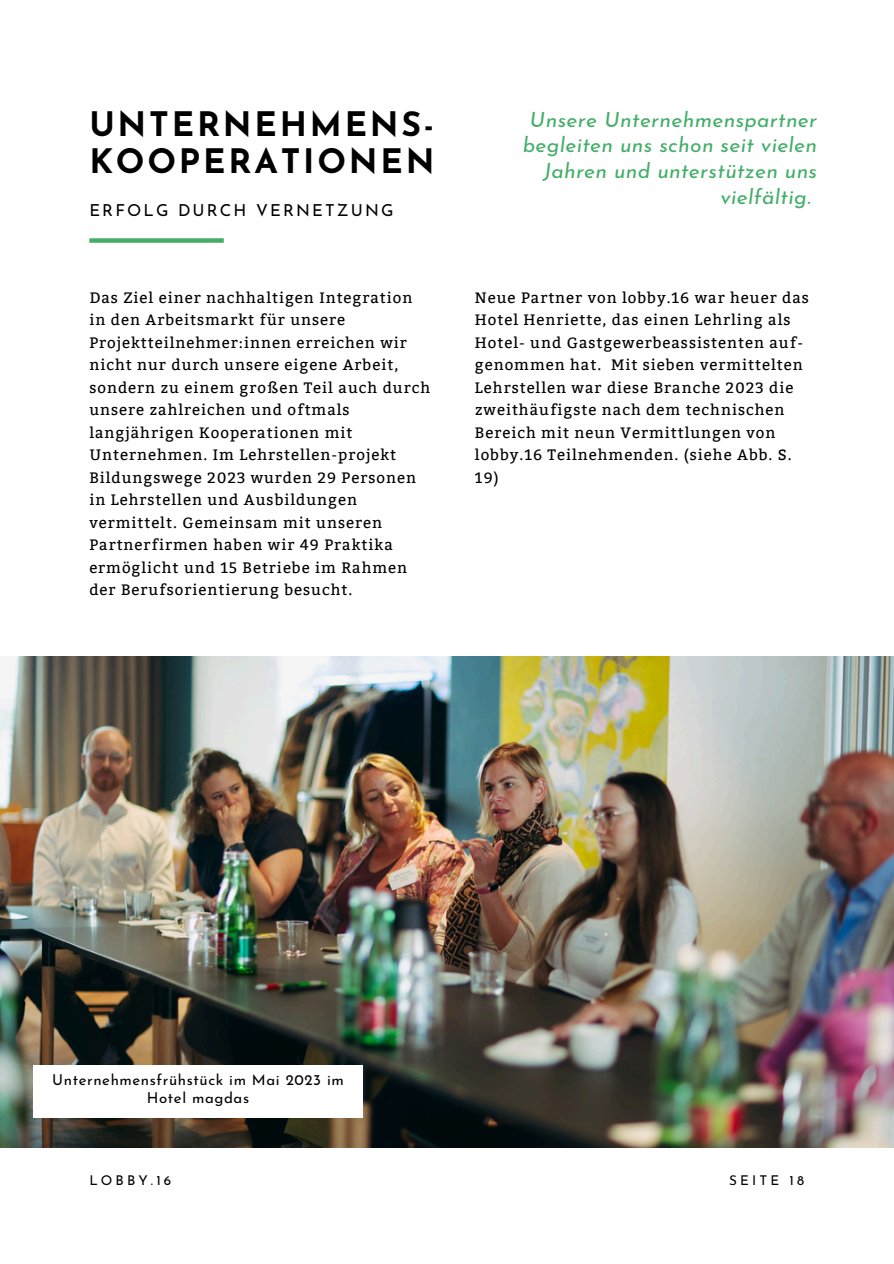
<style>
.page{position:relative;width:894px;height:1264px;background:#fff}
.page>*{position:absolute;margin:0;border:0;box-sizing:border-box;transform-origin:0 0}
.t1{font:700 33.75px/37.2px "Josefin Sans";letter-spacing:.085em;color:#000001}
.t2{font:italic 21px "Josefin Sans";letter-spacing:.015em;color:#43ae68}
.t3{font:16.5px "Josefin Sans";letter-spacing:.13em;color:#000001}
.t4{font:15px/22.5px "Bitter";letter-spacing:.065em;color:#000001}
.t5{font:15px/18px "Josefin Sans";letter-spacing:.04em;color:#000;text-align:center}
.t6{font:13.5px "Josefin Sans";letter-spacing:.23em;color:#000001}
</style>
<div class="page">
<img style="left:0;top:656px;width:893px;height:490px">
<div style="left:33px;top:1065px;width:329px;height:53px;background:#fff"></div>
<div style="left:89px;top:238px;width:135px;height:5px;background:#43ae68"></div>
<h4 class="t1" style="left:89px;top:109px;width:346px">UNTERNEHMENS-<br>KOOPERATIONEN</h4>
<h4 class="t3" style="left:89px;top:203px;width:305px">ERFOLG DURCH VERNETZUNG</h4>
<h1 class="t2" style="left:529px;top:111px;width:289px">Unsere Unternehmenspartner</h1>
<h1 class="t2" style="left:522px;top:137px;width:296px">begleiten uns schon seit vielen</h1>
<h1 class="t2" style="left:543px;top:163px;width:275px">Jahren und unterstützen uns</h1>
<h1 class="t2" style="left:720px;top:188px;width:91px">vielfältig.</h1>
<h4 class="t4" style="left:89px;top:286px;width:342px">Das Ziel einer nachhaltigen Integration in den Arbeitsmarkt für unsere Projektteilnehmer:innen erreichen wir nicht nur durch unsere eigene Arbeit, sondern zu einem großen Teil auch durch unsere zahlreichen und oftmals langjährigen Kooperationen mit Unternehmen. Im Lehrstellen-projekt Bildungswege 2023 wurden 29 Personen in Lehrstellen und Ausbildungen vermittelt. Gemeinsam mit unseren Partnerfirmen haben wir 49 Praktika ermöglicht und 15 Betriebe im Rahmen der Berufsorientierung besucht.</h4>
<p class="t4" style="left:475px;top:286px;width:335px">Neue Partner von lobby.16 war heuer das Hotel Henriette, das einen Lehrling als Hotel- und Gastgewerbeassistenten auf&shy;genommen hat. Mit sieben vermittelten Lehrstellen war diese Branche 2023 die zweithäufigste nach dem technischen Bereich mit neun Vermittlungen von lobby.16 Teilnehmenden. (siehe Abb. S.<br>19)</p>
<h2 class="t5" style="left:52px;top:1071px;width:293px">Unternehmensfrühstück im Mai 2023 im<br>Hotel magdas</h2>
<p class="t6" style="left:89px;top:1174px;width:83px">LOBBY.16</p>
<p class="t6" style="left:729px;top:1174px;width:76px">SEITE 18</p>
</div>
